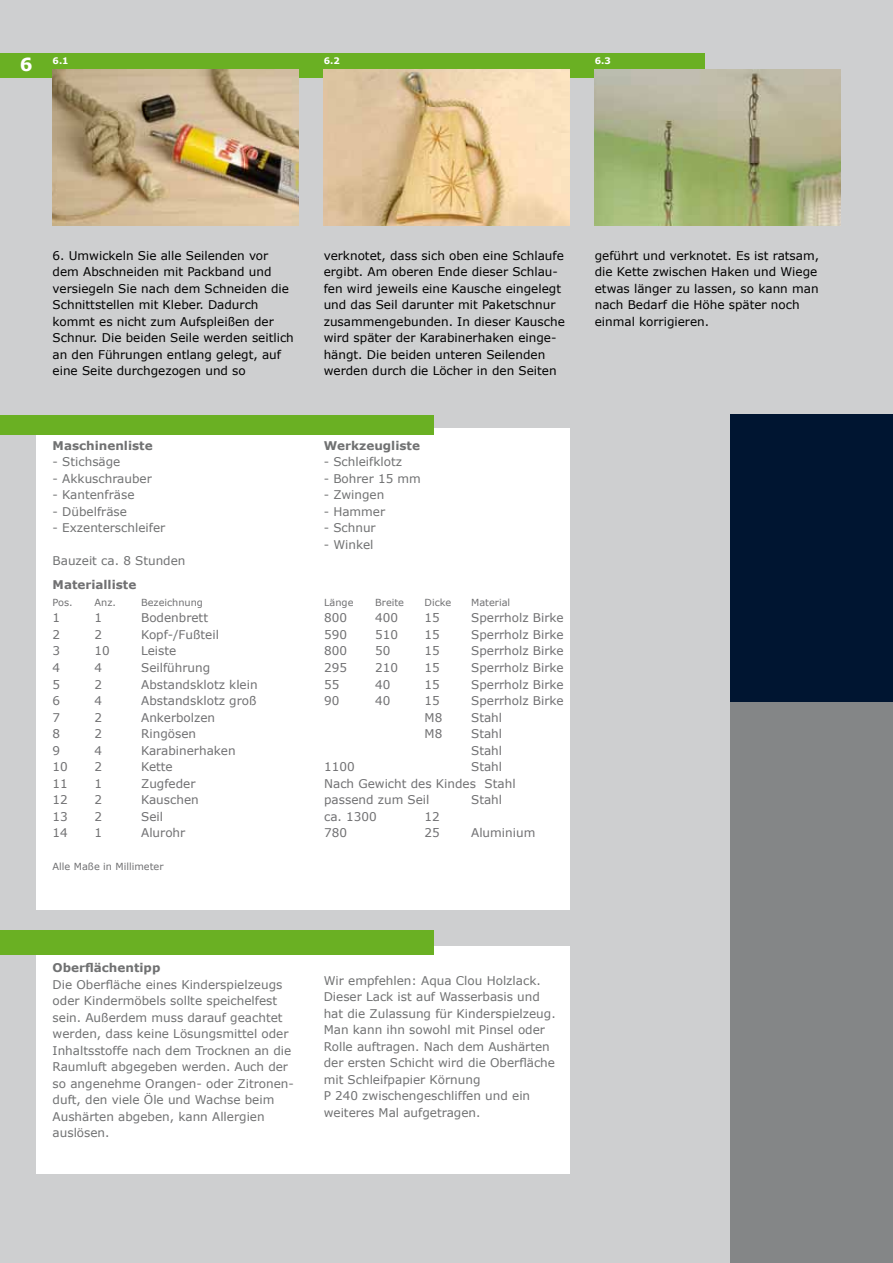
<style>
.page{position:relative;width:893px;height:1263px;background:#cecfd0}
.page>*{position:absolute;margin:0;border:0;box-sizing:border-box;transform-origin:0 0}
.t1{font:700 18px "Verdana";color:#fff}
.t2{font:12px/16.5px "Verdana";color:#707172}
.t3{font:12px/16.5px "Verdana";color:#000}
.t4{font:12px "Verdana";color:#707072}
.t5{font:700 12px "Verdana";color:#707172}
.t6{font:700 12px "Verdana";color:#707072}
.t7{font:9.75px "Verdana";color:#707072}
.t8{font:700 9px "Verdana";color:#fff}
</style>
<div class="page">
<div style="left:730px;top:421px;width:163px;height:842px;background:#848687"></div>
<div style="left:730px;top:415px;width:163px;height:287px;background:#001531"></div>
<div style="left:0;top:53px;width:705px;height:24px;background:#6ab023"></div>
<img style="left:53px;top:69px;width:245px;height:157px">
<img style="left:324px;top:69px;width:245px;height:157px">
<img style="left:595px;top:69px;width:245px;height:157px">
<div style="left:36px;top:946px;width:533px;height:228px;background:#fff"></div>
<div style="left:0;top:930px;width:434px;height:25px;background:#6ab023"></div>
<div style="left:36px;top:428px;width:533px;height:482px;background:#fff"></div>
<div style="left:0;top:415px;width:434px;height:19px;background:#6ab023"></div>
<h1 class="t1" style="left:20px;top:53px;width:14px">6</h1>
<p class="t8" style="left:53px;top:55px;width:18px">6.1</p>
<p class="t8" style="left:324px;top:55px;width:18px">6.2</p>
<p class="t8" style="left:595px;top:55px;width:18px">6.3</p>
<p class="t3" style="left:53px;top:247px;width:243px">6. Umwickeln Sie alle Seilenden vor dem Abschneiden mit Packband und versiegeln Sie nach dem Schneiden die Schnittstellen mit Kleber. Dadurch kommt es nicht zum Aufspleißen der Schnur. Die beiden Seile werden seitlich an den Führungen entlang gelegt, auf eine Seite durchgezogen und so</p>
<p class="t3" style="left:324px;top:247px;width:243px">verknotet, dass sich oben eine Schlaufe ergibt. Am oberen Ende dieser Schlau&shy;fen wird jeweils eine Kausche eingelegt und das Seil darunter mit Paketschnur zusammengebunden. In dieser Kausche wird später der Karabinerhaken einge&shy;hängt. Die beiden unteren Seilenden werden durch die Löcher in den Seiten</p>
<p class="t3" style="left:595px;top:247px;width:226px">geführt und verknotet. Es ist ratsam, die Kette zwischen Haken und Wiege etwas länger zu lassen, so kann man nach Bedarf die Höhe später noch einmal korrigieren.</p>
<p class="t5" style="left:53px;top:438px;width:102px">Maschinenliste</p>
<p class="t2" style="left:53px;top:453px;width:69px">- Stichsäge</p>
<p class="t2" style="left:53px;top:470px;width:101px">- Akkuschrauber</p>
<p class="t2" style="left:53px;top:486px;width:83px">- Kantenfräse</p>
<p class="t2" style="left:53px;top:503px;width:76px">- Dübelfräse</p>
<p class="t2" style="left:53px;top:519px;width:114px">- Exzenterschleifer</p>
<p class="t2" style="left:53px;top:552px;width:134px">Bauzeit ca. 8 Stunden</p>
<p class="t6" style="left:53px;top:577px;width:85px">Materialliste</p>
<p class="t7" style="left:53px;top:596px;width:22px">Pos.</p>
<p class="t7" style="left:95px;top:596px;width:23px">Anz.</p>
<p class="t7" style="left:141px;top:596px;width:63px">Bezeichnung</p>
<p class="t7" style="left:324px;top:596px;width:31px">Länge</p>
<p class="t7" style="left:375px;top:596px;width:30px">Breite</p>
<p class="t7" style="left:425px;top:596px;width:28px">Dicke</p>
<p class="t7" style="left:471px;top:596px;width:41px">Material</p>
<p class="t4" style="left:53px;top:610px;width:9px">1</p>
<p class="t4" style="left:95px;top:610px;width:9px">1</p>
<p class="t4" style="left:141px;top:610px;width:68px">Bodenbrett</p>
<p class="t4" style="left:324px;top:610px;width:24px">800</p>
<p class="t4" style="left:375px;top:610px;width:24px">400</p>
<p class="t4" style="left:425px;top:610px;width:17px">15</p>
<p class="t4" style="left:471px;top:610px;width:94px">Sperrholz Birke</p>
<p class="t4" style="left:53px;top:627px;width:9px">2</p>
<p class="t4" style="left:95px;top:627px;width:9px">2</p>
<p class="t4" style="left:141px;top:627px;width:79px">Kopf-/Fußteil</p>
<p class="t4" style="left:324px;top:627px;width:24px">590</p>
<p class="t4" style="left:375px;top:627px;width:24px">510</p>
<p class="t4" style="left:425px;top:627px;width:17px">15</p>
<p class="t4" style="left:471px;top:627px;width:94px">Sperrholz Birke</p>
<p class="t4" style="left:53px;top:643px;width:9px">3</p>
<p class="t4" style="left:95px;top:643px;width:17px">10</p>
<p class="t4" style="left:141px;top:643px;width:37px">Leiste</p>
<p class="t4" style="left:324px;top:643px;width:24px">800</p>
<p class="t4" style="left:375px;top:643px;width:17px">50</p>
<p class="t4" style="left:425px;top:643px;width:17px">15</p>
<p class="t4" style="left:471px;top:643px;width:94px">Sperrholz Birke</p>
<p class="t4" style="left:53px;top:660px;width:9px">4</p>
<p class="t4" style="left:95px;top:660px;width:9px">4</p>
<p class="t4" style="left:141px;top:660px;width:71px">Seilführung</p>
<p class="t4" style="left:324px;top:660px;width:24px">295</p>
<p class="t4" style="left:375px;top:660px;width:24px">210</p>
<p class="t4" style="left:425px;top:660px;width:17px">15</p>
<p class="t4" style="left:471px;top:660px;width:94px">Sperrholz Birke</p>
<p class="t4" style="left:53px;top:676px;width:9px">5</p>
<p class="t4" style="left:95px;top:676px;width:9px">2</p>
<p class="t4" style="left:141px;top:676px;width:118px">Abstandsklotz klein</p>
<p class="t4" style="left:324px;top:676px;width:17px">55</p>
<p class="t4" style="left:375px;top:676px;width:17px">40</p>
<p class="t4" style="left:425px;top:676px;width:17px">15</p>
<p class="t4" style="left:471px;top:676px;width:94px">Sperrholz Birke</p>
<p class="t4" style="left:53px;top:693px;width:9px">6</p>
<p class="t4" style="left:95px;top:693px;width:9px">4</p>
<p class="t4" style="left:141px;top:693px;width:117px">Abstandsklotz groß</p>
<p class="t4" style="left:324px;top:693px;width:17px">90</p>
<p class="t4" style="left:375px;top:693px;width:17px">40</p>
<p class="t4" style="left:425px;top:693px;width:17px">15</p>
<p class="t4" style="left:471px;top:693px;width:94px">Sperrholz Birke</p>
<p class="t4" style="left:53px;top:709px;width:9px">7</p>
<p class="t4" style="left:95px;top:709px;width:9px">2</p>
<p class="t4" style="left:141px;top:709px;width:76px">Ankerbolzen</p>
<p class="t4" style="left:425px;top:709px;width:19px">M8</p>
<p class="t4" style="left:471px;top:709px;width:33px">Stahl</p>
<p class="t4" style="left:53px;top:726px;width:9px">8</p>
<p class="t4" style="left:95px;top:726px;width:9px">2</p>
<p class="t4" style="left:141px;top:726px;width:56px">Ringösen</p>
<p class="t4" style="left:425px;top:726px;width:19px">M8</p>
<p class="t4" style="left:471px;top:726px;width:33px">Stahl</p>
<p class="t4" style="left:53px;top:742px;width:9px">9</p>
<p class="t4" style="left:95px;top:742px;width:9px">4</p>
<p class="t4" style="left:141px;top:742px;width:96px">Karabinerhaken</p>
<p class="t4" style="left:471px;top:742px;width:33px">Stahl</p>
<p class="t4" style="left:53px;top:759px;width:17px">10</p>
<p class="t4" style="left:95px;top:759px;width:9px">2</p>
<p class="t4" style="left:141px;top:759px;width:33px">Kette</p>
<p class="t4" style="left:324px;top:759px;width:32px">1100</p>
<p class="t4" style="left:471px;top:759px;width:33px">Stahl</p>
<p class="t4" style="left:53px;top:775px;width:17px">11</p>
<p class="t4" style="left:95px;top:775px;width:9px">1</p>
<p class="t4" style="left:141px;top:775px;width:56px">Zugfeder</p>
<p class="t4" style="left:324px;top:775px;width:193px">Nach Gewicht des Kindes Stahl</p>
<p class="t4" style="left:53px;top:792px;width:17px">12</p>
<p class="t4" style="left:95px;top:792px;width:9px">2</p>
<p class="t4" style="left:141px;top:792px;width:59px">Kauschen</p>
<p class="t4" style="left:324px;top:792px;width:107px">passend zum Seil</p>
<p class="t4" style="left:471px;top:792px;width:33px">Stahl</p>
<p class="t4" style="left:53px;top:808px;width:17px">13</p>
<p class="t4" style="left:95px;top:808px;width:9px">2</p>
<p class="t4" style="left:141px;top:808px;width:23px">Seil</p>
<p class="t4" style="left:324px;top:808px;width:54px">ca. 1300</p>
<p class="t4" style="left:425px;top:808px;width:17px">12</p>
<p class="t4" style="left:53px;top:825px;width:17px">14</p>
<p class="t4" style="left:95px;top:825px;width:9px">1</p>
<p class="t4" style="left:141px;top:825px;width:46px">Alurohr</p>
<p class="t4" style="left:324px;top:825px;width:24px">780</p>
<p class="t4" style="left:425px;top:825px;width:17px">25</p>
<p class="t4" style="left:471px;top:825px;width:66px">Aluminium</p>
<p class="t7" style="left:53px;top:860px;width:112px">Alle Maße in Millimeter</p>
<p class="t5" style="left:324px;top:438px;width:98px">Werkzeugliste</p>
<p class="t2" style="left:324px;top:453px;width:80px">- Schleifklotz</p>
<p class="t2" style="left:324px;top:470px;width:99px">- Bohrer 15 mm</p>
<p class="t2" style="left:324px;top:486px;width:62px">- Zwingen</p>
<p class="t2" style="left:324px;top:503px;width:63px">- Hammer</p>
<p class="t2" style="left:324px;top:519px;width:54px">- Schnur</p>
<p class="t2" style="left:324px;top:536px;width:51px">- Winkel</p>
<p class="t5" style="left:53px;top:960px;width:109px">Oberflächentipp</p>
<p class="t2" style="left:53px;top:976px;width:243px">Die Oberfläche eines Kinderspielzeugs oder Kindermöbels sollte speichelfest sein. Außerdem muss darauf geachtet werden, dass keine Lösungsmittel oder Inhaltsstoffe nach dem Trocknen an die Raumluft abgegeben werden. Auch der so angenehme Orangen- oder Zitronen&shy;duft, den viele Öle und Wachse beim Aushärten abgeben, kann Allergien auslösen.</p>
<p class="t2" style="left:324px;top:972px;width:233px">Wir empfehlen: Aqua Clou Holzlack.<br>Dieser Lack ist auf Wasserbasis und hat die Zulassung für Kinderspielzeug.<br>Man kann ihn sowohl mit Pinsel oder Rolle auftragen. Nach dem Aushärten der ersten Schicht wird die Oberfläche mit Schleifpapier Körnung<br>P 240 zwischengeschliffen und ein weiteres Mal aufgetragen.</p>
</div>
